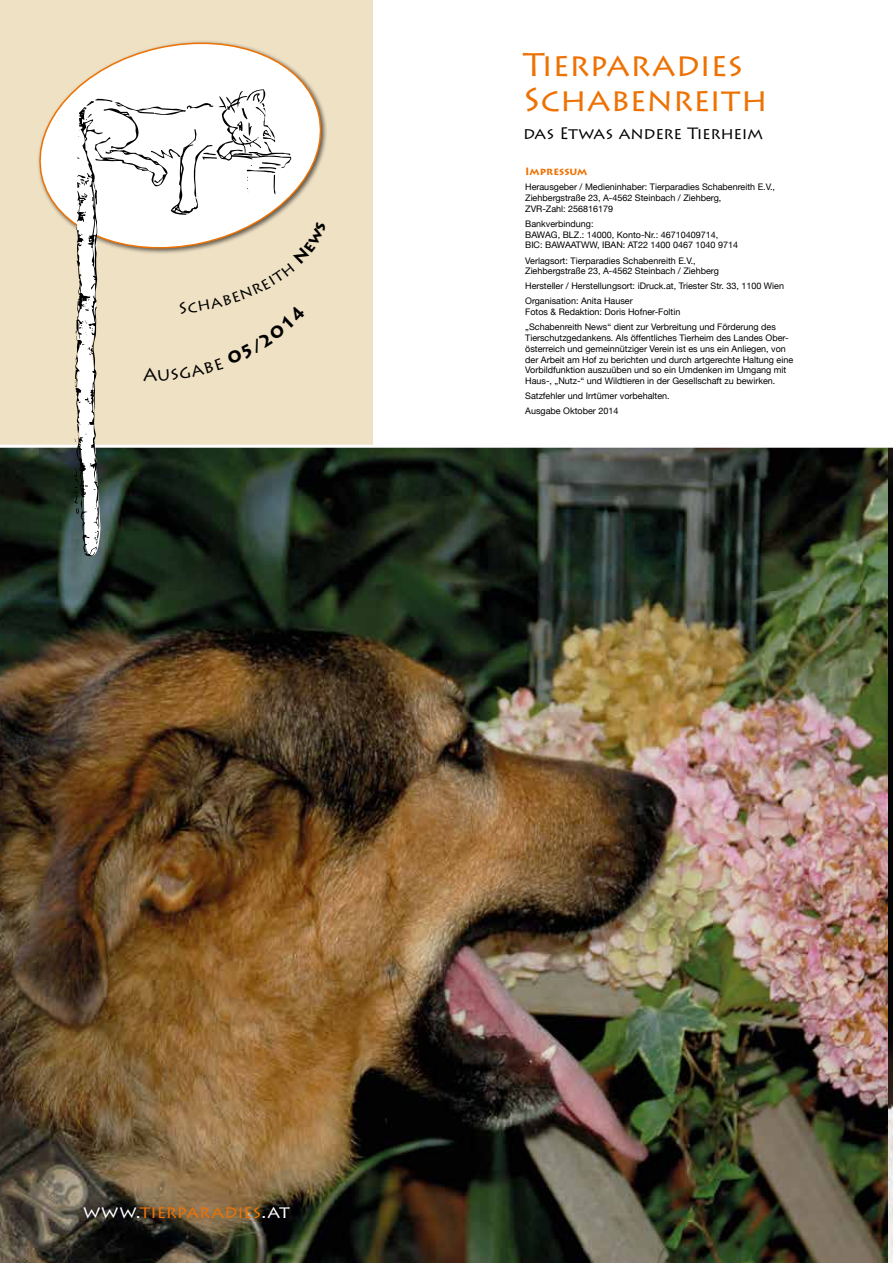
<style>
.page{position:relative;width:893px;height:1263px;background:#fff}
.page>*{position:absolute;margin:0;border:0;box-sizing:border-box;transform-origin:0 0}
.t1{font:33px/34.5px "Lithos Pro";letter-spacing:-.005em;color:#ee7203}
.t2{font:18px "Lithos Pro";letter-spacing:.005em;color:#ee7203}
.t3{font:16.5px "Lithos Pro";letter-spacing:-.02em;color:#000}
.t4{font:700 10.5px "Lithos Pro";color:#ee7203}
.t5{font:9px/10.8px "Helvetica Neue";color:#000}
.s1{color:#fff}
</style>
<div class="page">
<div style="left:0;top:0;width:373px;height:1141px;background:#efe1c4"></div>
<img style="left:0;top:448px;width:893px;height:815px">
<hr style="left:0;top:445px;width:893px;height:3px;background:#fff">
<svg style="left:38px;top:41px;width:289px;height:186px"></svg>
<svg style="left:73px;top:89px;width:218px;height:468px"></svg>
<svg style="left:143px;top:221px;width:184px;height:161px"></svg>
<h1 class="t1" style="left:523px;top:48px;width:246px">Tierparadies<br>Schabenreith</h1>
<h3 class="t3" style="left:523px;top:124px;width:241px">das Etwas andere Tierheim</h3>
<p class="t4" style="left:525px;top:165px;width:64px">Impressum</p>
<p class="t5" style="left:525px;top:181px;width:251px">Herausgeber / Medieninhaber: Tierparadies Schabenreith E.V.,<br>Ziehbergstraße 23, A-4562 Steinbach / Ziehberg,<br>ZVR-Zahl: 256816179</p>
<p class="t5" style="left:525px;top:218px;width:214px">Bankverbindung:<br>BAWAG, BLZ.: 14000, Konto-Nr.: 46710409714,<br>BIC: BAWAATWW, IBAN: AT22 1400 0467 1040 9714</p>
<p class="t5" style="left:525px;top:255px;width:195px">Verlagsort: Tierparadies Schabenreith E.V.,<br>Ziehbergstraße 23, A-4562 Steinbach / Ziehberg</p>
<p class="t5" style="left:525px;top:279px;width:260px;line-height:15px">Hersteller / Herstellungsort: iDruck.at, Triester Str. 33, 1100 Wien<br>Organisation: Anita Hauser</p>
<p class="t5" style="left:525px;top:304px;width:252px;line-height:15px">Fotos &amp; Redaktion: Doris Hofner-Foltin<br>„Schabenreith News“ dient zur Verbreitung und Förderung des</p>
<p class="t5" style="left:525px;top:332px;width:270px">Tierschutzgedankens. Als öffentliches Tierheim des Landes Ober&shy;österreich und gemeinnütziger Verein ist es uns ein Anliegen, von der Arbeit am Hof zu berichten und durch artgerechte Haltung eine Vorbildfunktion auszuüben und so ein Umdenken im Umgang mit Haus-, „Nutz-“ und Wildtieren in der Gesellschaft zu bewirken.</p>
<p class="t5" style="left:525px;top:388px;width:146px;line-height:15px">Satzfehler und Irrtümer vorbehalten.<br>Ausgabe Oktober 2014</p>
<h2 class="t2" style="left:83px;top:1201px;width:208px"><span class="s1">www.</span>tierparadies<span class="s1">.at</span></h2>
</div>
